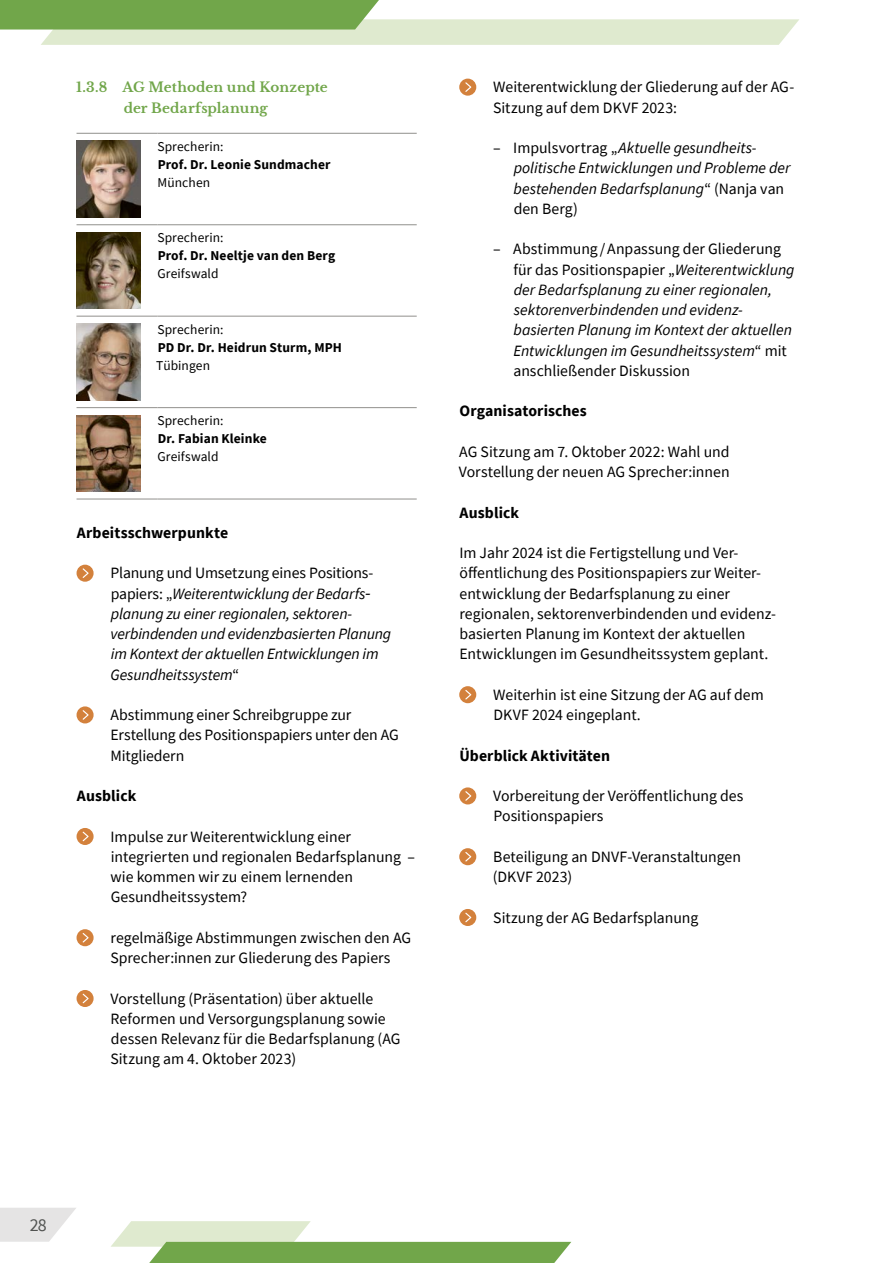
<style>
.page{position:relative;width:893px;height:1263px;background:#fff}
.page>*{position:absolute;margin:0;border:0;box-sizing:border-box;transform-origin:0 0}
.t1{font:18px "Source Sans Pro";color:#515351}
.t2{font:15.75px/20.2px "Source Sans Pro";color:#000}
.t3{font:italic 15.75px/20.2px "Source Sans Pro";letter-spacing:-.005em;color:#000}
.t4{font:700 15.75px "Source Sans Pro";letter-spacing:.005em;color:#000}
.t5{font:700 13.5px "Source Sans Pro";letter-spacing:.01em;color:#000}
.t6{font:13.5px "Source Sans Pro";letter-spacing:.005em;color:#000}
.t7{font:700 13.5px/20.2px "Libre Baskerville";letter-spacing:.005em;color:#71a64a}
.s1{font-style:normal}
</style>
<div class="page">
<svg style="left:0;top:1208px;width:76px;height:34px"></svg>
<hr style="left:77px;top:133px;width:80px;height:1px;background:#9d9c99">
<hr style="left:157px;top:133px;width:260px;height:1px;background:#9d9c99">
<hr style="left:77px;top:224px;width:80px;height:1px;background:#9d9c99">
<hr style="left:157px;top:224px;width:260px;height:1px;background:#9d9c99">
<hr style="left:77px;top:316px;width:80px;height:1px;background:#9d9c99">
<hr style="left:157px;top:316px;width:260px;height:1px;background:#9d9c99">
<hr style="left:77px;top:407px;width:80px;height:1px;background:#9d9c99">
<hr style="left:157px;top:407px;width:260px;height:1px;background:#9d9c99">
<hr style="left:77px;top:498px;width:80px;height:2px;background:#9d9c99">
<hr style="left:157px;top:498px;width:260px;height:2px;background:#9d9c99">
<img style="left:77px;top:141px;width:63px;height:76px">
<img style="left:77px;top:232px;width:63px;height:77px">
<img style="left:77px;top:324px;width:63px;height:76px">
<img style="left:77px;top:415px;width:63px;height:77px">
<div style="left:77px;top:565px;width:17px;height:17px;background:#d3813c;border-radius:50%"></div>
<svg style="left:83px;top:568px;width:6px;height:10px"></svg>
<div style="left:77px;top:706px;width:17px;height:17px;background:#d3813c;border-radius:50%"></div>
<svg style="left:83px;top:710px;width:6px;height:10px"></svg>
<div style="left:77px;top:828px;width:17px;height:17px;background:#d3813c;border-radius:50%"></div>
<svg style="left:83px;top:832px;width:6px;height:9px"></svg>
<div style="left:77px;top:929px;width:17px;height:17px;background:#d3813c;border-radius:50%"></div>
<svg style="left:83px;top:933px;width:6px;height:9px"></svg>
<div style="left:77px;top:990px;width:17px;height:17px;background:#d3813c;border-radius:50%"></div>
<svg style="left:83px;top:994px;width:6px;height:9px"></svg>
<div style="left:459px;top:79px;width:17px;height:17px;background:#d3813c;border-radius:50%"></div>
<svg style="left:465px;top:82px;width:6px;height:10px"></svg>
<div style="left:459px;top:686px;width:17px;height:17px;background:#d3813c;border-radius:50%"></div>
<svg style="left:465px;top:690px;width:6px;height:9px"></svg>
<div style="left:459px;top:787px;width:17px;height:17px;background:#d3813c;border-radius:50%"></div>
<svg style="left:465px;top:791px;width:6px;height:10px"></svg>
<div style="left:459px;top:848px;width:17px;height:17px;background:#d3813c;border-radius:50%"></div>
<svg style="left:465px;top:852px;width:6px;height:9px"></svg>
<div style="left:459px;top:909px;width:17px;height:17px;background:#d3813c;border-radius:50%"></div>
<svg style="left:465px;top:913px;width:6px;height:9px"></svg>
<svg style="left:0;top:0;width:799px;height:45px"></svg>
<svg style="left:111px;top:1221px;width:460px;height:42px"></svg>
<p class="t7" style="left:124px;top:77px;width:206px;text-indent:-48px">1.3.8 AG Methoden und Konzepte der Bedarfsplanung</p>
<p class="t6" style="left:157px;top:138px;width:68px">Sprecherin:</p>
<p class="t5" style="left:158px;top:155px;width:174px">Prof. Dr. Leonie Sundmacher</p>
<p class="t6" style="left:158px;top:174px;width:54px">München</p>
<p class="t6" style="left:157px;top:229px;width:68px">Sprecherin:</p>
<p class="t5" style="left:158px;top:247px;width:179px">Prof. Dr. Neeltje van den Berg</p>
<p class="t6" style="left:157px;top:265px;width:63px">Greifswald</p>
<p class="t6" style="left:157px;top:321px;width:68px">Sprecherin:</p>
<p class="t5" style="left:158px;top:338px;width:186px">PD Dr. Dr. Heidrun Sturm, MPH</p>
<p class="t6" style="left:156px;top:357px;width:55px">Tübingen</p>
<p class="t6" style="left:157px;top:412px;width:68px">Sprecherin:</p>
<p class="t5" style="left:158px;top:429px;width:111px">Dr. Fabian Kleinke</p>
<p class="t6" style="left:157px;top:448px;width:63px">Greifswald</p>
<p class="t4" style="left:77px;top:522px;width:153px">Arbeitsschwerpunkte</p>
<p class="t3" style="left:111px;top:563px;width:282px"><span class="s1">Planung und Umsetzung eines Positions&shy;papiers: „</span>Weiterentwicklung der Bedarfs&shy;planung zu einer regionalen, sektoren&shy;verbindenden und evidenzbasierten Planung im Kontext der aktuellen Entwicklungen im Gesundheitssystem<span class="s1">“</span></p>
<p class="t2" style="left:111px;top:705px;width:290px">Abstimmung einer Schreibgruppe zur<br>Erstellung des Positionspapiers unter den AG<br>Mitgliedern</p>
<p class="t4" style="left:77px;top:785px;width:61px">Ausblick</p>
<p class="t2" style="left:111px;top:826px;width:306px">Impulse zur Weiterentwicklung einer integrierten und regionalen Bedarfsplanung – wie kommen wir zu einem lernenden Gesundheitssystem?</p>
<p class="t2" style="left:110px;top:927px;width:302px">regelmäßige Abstimmungen zwischen den AG<br>Sprecher:innen zur Gliederung des Papiers</p>
<p class="t2" style="left:110px;top:988px;width:292px">Vorstellung (Präsentation) über aktuelle Reformen und Versorgungsplanung sowie dessen Relevanz für die Bedarfsplanung (AG Sitzung am 4. Oktober 2023)</p>
<p class="t2" style="left:493px;top:77px;width:301px">Weiterentwicklung der Gliederung auf der AG-<br>Sitzung auf dem DKVF 2023:</p>
<p class="t3" style="left:514px;top:138px;width:278px;text-indent:-20px"><span class="s1">– Impulsvortrag „</span>Aktuelle gesundheits&shy;politische Entwicklungen und Probleme der bestehenden Bedarfsplanung<span class="s1">“ (Nanja van den Berg)</span></p>
<p class="t3" style="left:513px;top:239px;width:283px;text-indent:-20px"><span class="s1">– Abstimmung/Anpassung der Gliederung für das Positionspapier „</span>Weiterentwicklung der Bedarfsplanung zu einer regionalen, sektorenverbindenden und evidenz&shy;basierten Planung im Kontext der aktuellen Entwicklungen im Gesundheitssystem<span class="s1">“ mit anschließender Diskussion</span></p>
<p class="t4" style="left:459px;top:400px;width:129px">Organisatorisches</p>
<p class="t2" style="left:459px;top:441px;width:272px">AG Sitzung am 7. Oktober 2022: Wahl und<br>Vorstellung der neuen AG Sprecher:innen</p>
<p class="t4" style="left:460px;top:502px;width:61px">Ausblick</p>
<p class="t2" style="left:459px;top:543px;width:318px">Im Jahr 2024 ist die Fertigstellung und Ver&shy;öffentlichung des Positionspapiers zur Weiter&shy;entwicklung der Bedarfsplanung zu einer regionalen, sektorenverbindenden und evidenz&shy;basierten Planung im Kontext der aktuellen Entwicklungen im Gesundheitssystem geplant.</p>
<p class="t2" style="left:493px;top:684px;width:272px">Weiterhin ist eine Sitzung der AG auf dem<br>DKVF 2024 eingeplant.</p>
<p class="t4" style="left:459px;top:745px;width:152px">Überblick Aktivitäten</p>
<p class="t2" style="left:493px;top:786px;width:252px">Vorbereitung der Veröffentlichung des<br>Positionspapiers</p>
<p class="t2" style="left:493px;top:846px;width:250px">Beteiligung an DNVF-Veranstaltungen (DKVF 2023)</p>
<p class="t2" style="left:493px;top:907px;width:207px">Sitzung der AG Bedarfsplanung</p>
<p class="t1" style="left:30px;top:1214px;width:19px">28</p>
</div>
